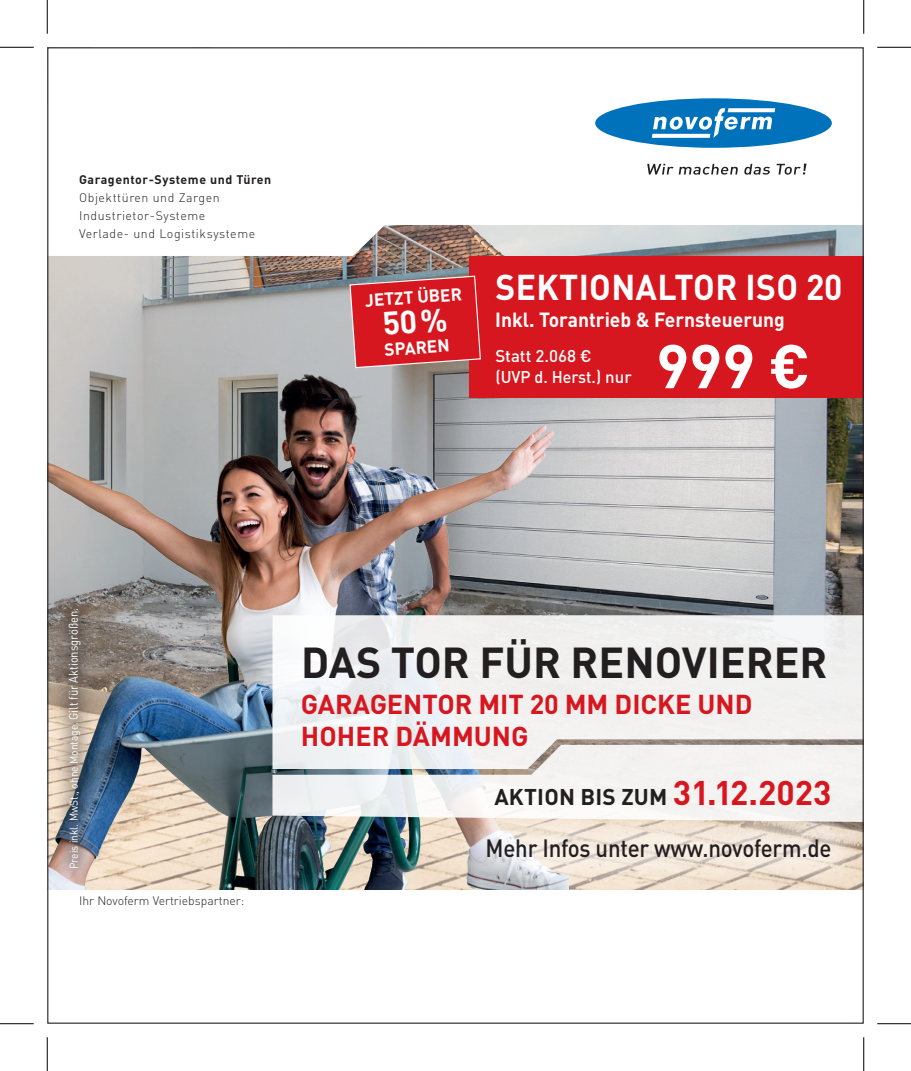
<style>
.page{position:relative;width:911px;height:1071px;background:#fff}
.page>*{position:absolute;margin:0;border:0;box-sizing:border-box;transform-origin:0 0}
.t1{font:700 60.75px "DIN Pro";color:#fff}
.t2{font:700 42.75px "DIN Pro";color:#231f20}
.t3{font:700 35.55px "DIN Pro";letter-spacing:.01em;color:#fff;scale:.95 1}
.t4{font:700 27px/32.4px "DIN Pro";color:#d7171f}
.t5{font:500 24.75px "DIN Pro";letter-spacing:-.01em;color:#231f20;scale:.9 1}
.t6{font:700 22.5px "DIN Pro";letter-spacing:.01em;color:#231f20}
.t7{font:700 20.25px "DIN Pro";color:#fff;scale:.95 1}
.t8{font:700 17.32px "DIN Pro";color:#fff}
.t9{font:500 16.88px/20.2px "DIN Pro";color:#fff}
.t10{font:300 12.38px/18px "DIN Pro";letter-spacing:.045em;color:#231f20}
.t11{font:700 12.38px "DIN Pro";letter-spacing:.045em;color:#231f20}
.t12{font:300 12.15px "DIN Pro";color:#231f20}
.t13{font:11.25px "DIN Pro";color:#fff;scale:.9 1}
.s1{font-size:12.38px}
.s2{font-size:33.75px;color:#d7171f}
</style>
<div class="page">
<img style="left:49px;top:256px;width:813px;height:359px">
<div style="left:470px;top:256px;width:394px;height:141px;background:#d7171f"></div>
<img style="left:49px;top:347px;width:519px;height:542px">
<svg style="left:272px;top:615px;width:590px;height:129px;fill:#f1f0f0"></svg>
<svg style="left:272px;top:744px;width:590px;height:77px;fill:#f3f2f2"></svg>
<div style="left:451px;top:803px;width:413px;height:89px;background:#fff;opacity:.5"></div>
<svg style="left:353px;top:98px;width:509px;height:158px"></svg>
<div style="left:595px;top:98px;width:237px;height:50px;background:#0072bc;border-radius:50%"></div>
<svg style="left:653px;top:108px;width:122px;height:30px"></svg>
<svg style="left:647px;top:164px;width:159px;height:11px"></svg>
<div style="left:51px;top:592px;width:46px;height:293px;background:#231f20;opacity:.5"></div>
<hr style="left:0;top:47px;width:34px;height:1px;background:#000">
<hr style="left:877px;top:47px;width:34px;height:1px;background:#000">
<hr style="left:0;top:1023px;width:34px;height:1px;background:#000">
<hr style="left:877px;top:1023px;width:34px;height:1px;background:#000">
<hr style="left:47px;top:0;width:1px;height:34px;background:#000">
<hr style="left:47px;top:1037px;width:1px;height:33px;background:#000">
<hr style="left:863px;top:0;width:1px;height:34px;background:#000">
<hr style="left:863px;top:1037px;width:1px;height:33px;background:#000">
<svg style="left:349px;top:275px;width:132px;height:94px;background:#cf2f36"></svg>
<p class="t11" style="left:79px;top:171px;width:194px">Garagentor-Systeme und Türen</p>
<p class="t10" style="left:79px;top:188px;width:178px">Objekttüren und Zargen<br>Industrietor-Systeme<br>Verlade- und Logistiksysteme</p>
<h3 class="t8" style="left:364px;top:289px;width:99px;rotate:-4deg">JETZT ÜBER</h3>
<h3 class="t8" style="left:384px;top:338px;width:67px;rotate:-4deg">SPAREN</h3>
<h3 class="t3" style="left:495px;top:263px;width:367px">SEKTIONALTOR ISO 20</h3>
<h3 class="t7" style="left:495px;top:305px;width:306px">Inkl. Torantrieb &amp; Fernsteuerung</h3>
<h1 class="t1" style="left:656px;top:325px;width:156px">999 €</h1>
<h3 class="t9" style="left:495px;top:345px;width:138px">Statt 2.068 €<br>(UVP d. Herst.) nur</h3>
<p class="t13" style="left:66px;top:869px;width:291px;rotate:-90deg">Preis inkl. MwSt., ohne Montage. <span class="s1">Gilt für Aktionsgrößen.</span></p>
<p class="t12" style="left:79px;top:892px;width:167px">Ihr Novoferm Vertriebspartner:</p>
<h2 class="t2" style="left:301px;top:633px;width:528px">DAS TOR FÜR RENOVIERER</h2>
<h3 class="t4" style="left:301px;top:686px;width:453px">GARAGENTOR MIT 20 MM DICKE UND<br>HOHER DÄMMUNG</h3>
<h3 class="t6" style="left:494px;top:781px;width:339px">AKTION BIS ZUM <span class="s2">31.12.2023</span></h3>
<h3 class="t5" style="left:486px;top:831px;width:386px">Mehr Infos unter www.novoferm.de</h3>
</div>
